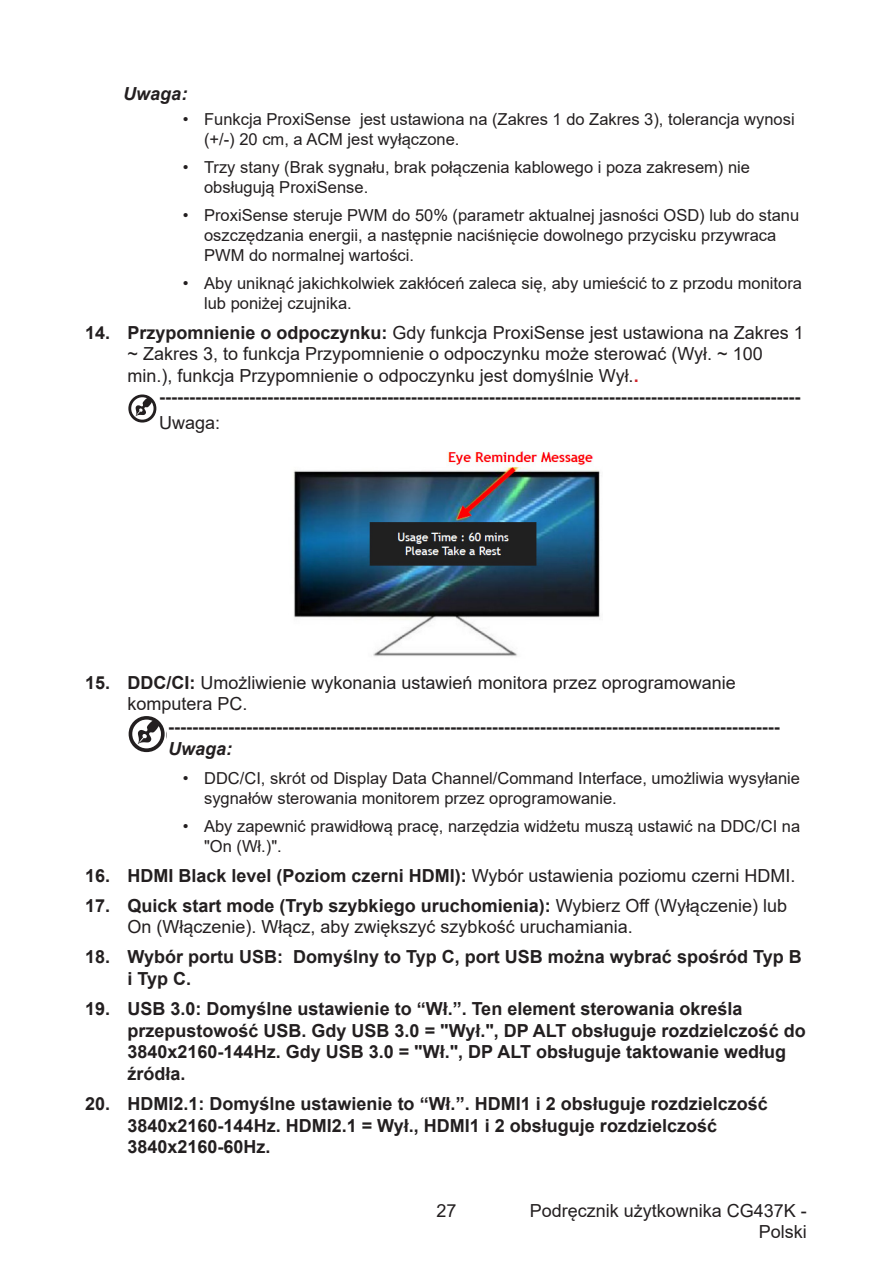
<style>
.page{position:relative;width:893px;height:1263px;background:#fff}
.page>*{position:absolute;margin:0;border:0;box-sizing:border-box;transform-origin:0 0}
.t1{font:700 18px/21.6px "Arial";color:#231f20}
.t2{font:18px/21.6px "Arial";color:#231f20;text-align:right}
.t3{font:italic 700 18px "Arial";color:#231f20}
.t4{font:16.5px/19.8px "Arial";color:#231f20}
.s1{font-weight:700}
.s2{font-weight:700;color:#d1232a}
.s3{font-weight:400}
</style>
<div class="page">
<svg style="left:128px;top:395px;width:29px;height:28px"></svg>
<img style="left:293px;top:451px;width:307px;height:206px">
<svg style="left:129px;top:717px;width:36px;height:36px"></svg>
<p class="t3" style="left:123px;top:82px;width:66px">Uwaga:</p>
<p class="t4" style="left:204px;top:109px;width:592px;text-indent:-21px">• Funkcja ProxiSense jest ustawiona na (Zakres 1 do Zakres 3), tolerancja wynosi (+/-) 20 cm, a ACM jest wyłączone.</p>
<p class="t4" style="left:204px;top:157px;width:547px;text-indent:-21px">• Trzy stany (Brak sygnału, brak połączenia kablowego i poza zakresem) nie obsługują ProxiSense.</p>
<p class="t4" style="left:204px;top:205px;width:597px;text-indent:-21px">• ProxiSense steruje PWM do 50% (parametr aktualnej jasności OSD) lub do stanu oszczędzania energii, a następnie naciśnięcie dowolnego przycisku przywraca<br>PWM do normalnej wartości.</p>
<p class="t4" style="left:204px;top:273px;width:599px;text-indent:-21px">• Aby uniknąć jakichkolwiek zakłóceń zaleca się, aby umieścić to z przodu monitora lub poniżej czujnika.</p>
<p class="t2" style="left:85px;top:321px;width:720px"><span class="s1">14. Przypomnienie o odpoczynku:</span> Gdy funkcja ProxiSense jest ustawiona na Zakres 1</p>
<p class="t2" style="left:128px;top:343px;width:637px">~ Zakres 3, to funkcja Przypomnienie o odpoczynku może sterować (Wył. ~ 100</p>
<p class="t2" style="left:128px;top:365px;width:513px">min.), funkcja Przypomnienie o odpoczynku jest domyślnie Wył.<span class="s2">.</span></p>
<p class="t1" style="left:159px;top:386px;width:13px">‑----------------------------------------------------------------------------------------------------------</p>
<p class="t2" style="left:159px;top:412px;width:63px">Uwaga:</p>
<p class="t2" style="left:85px;top:672px;width:652px"><span class="s1">15. DDC/CI:</span> Umożliwienie wykonania ustawień monitora przez oprogramowanie</p>
<p class="t2" style="left:128px;top:693px;width:122px">komputera PC.</p>
<p class="t1" style="left:168px;top:716px;width:13px">‑-----------------------------------------------------------------------------------------------------</p>
<p class="t3" style="left:168px;top:737px;width:66px">Uwaga:</p>
<p class="t4" style="left:204px;top:768px;width:597px;text-indent:-21px">• DDC/CI, skrót od Display Data Channel/Command Interface, umożliwia wysyłanie sygnałów sterowania monitorem przez oprogramowanie.</p>
<p class="t4" style="left:204px;top:816px;width:598px;text-indent:-21px">• Aby zapewnić prawidłową pracę, narzędzia widżetu muszą ustawić na DDC/CI na "On (Wł.)".</p>
<p class="t1" style="left:85px;top:865px;width:712px">16. HDMI Black level (Poziom czerni HDMI): <span class="s3">Wybór ustawienia poziomu czerni HDMI.</span></p>
<p class="t2" style="left:128px;top:894px;width:661px;text-align:left;text-indent:-43px"><span class="s1">17. Quick start mode (Tryb szybkiego uruchomienia):</span> Wybierz Off (Wyłączenie) lub<br>On (Włączenie). Włącz, aby zwiększyć szybkość uruchamiania.</p>
<p class="t1" style="left:128px;top:946px;width:676px;text-indent:-43px">18. Wybór portu USB: Domyślny to Typ C, port USB można wybrać spośród Typ B i Typ C.</p>
<p class="t1" style="left:128px;top:998px;width:680px;text-indent:-43px">19. USB 3.0: Domyślne ustawienie to “Wł.”. Ten element sterowania określa przepustowość USB. Gdy USB 3.0 = "Wył.", DP ALT obsługuje rozdzielczość do 3840x2160-144Hz. Gdy USB 3.0 = "Wł.", DP ALT obsługuje taktowanie według źródła.</p>
<p class="t1" style="left:128px;top:1093px;width:642px;text-indent:-43px">20. HDMI2.1: Domyślne ustawienie to “Wł.”. HDMI1 i 2 obsługuje rozdzielczość<br>3840x2160-144Hz. HDMI2.1 = Wył., HDMI1 i 2 obsługuje rozdzielczość<br>3840x2160-60Hz.</p>
<p class="t2" style="left:436px;top:1199px;width:22px">27</p>
<p class="t2" style="left:530px;top:1199px;width:279px">Podręcznik użytkownika CG437K -<br>Polski</p>
</div>
